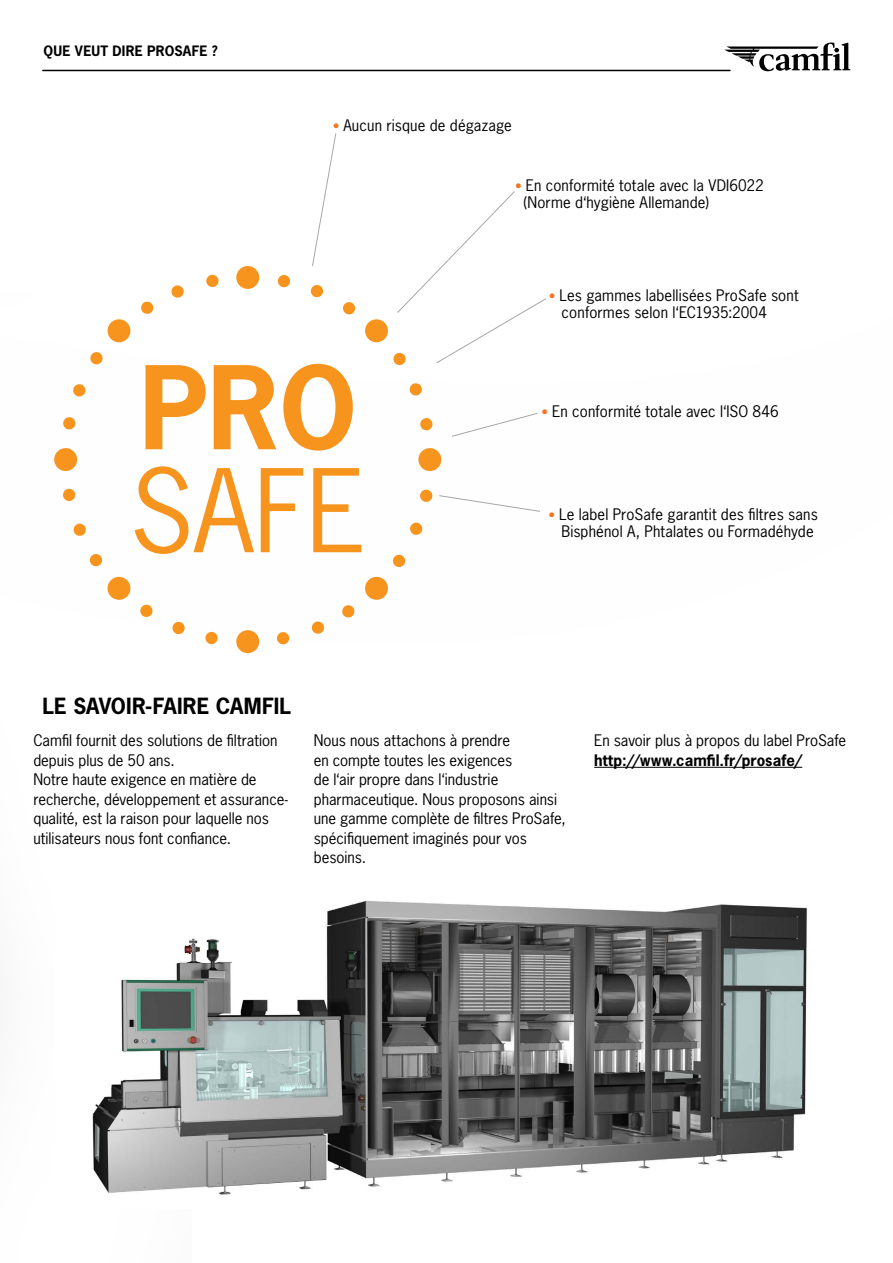
<style>
.page{position:relative;width:893px;height:1263px;background:#fff}
.page>*{position:absolute;margin:0;border:0;box-sizing:border-box;transform-origin:0 0}
.t1{font:700 21px "News Gothic Std";color:#000}
.t2{font:15px/19.5px "News Gothic Std";color:#000}
.t3{font:700 15px "News Gothic Std";letter-spacing:.005em;color:#000}
.t4{font:700 13.5px "News Gothic Std";letter-spacing:.015em;color:#000}
.s1{font-size:13.5px;color:#f47521}
</style>
<div class="page">
<img style="left:145px;top:363px;width:176px;height:87px">
<hr style="left:43px;top:70px;width:687px;height:1px;background:#000">
<svg style="left:724px;top:43px;width:126px;height:28px"></svg>
<svg style="left:312px;top:133px;width:25px;height:133px"></svg>
<svg style="left:452px;top:413px;width:86px;height:24px"></svg>
<svg style="left:146px;top:365px;width:60px;height:84px"></svg>
<svg style="left:214px;top:365px;width:62px;height:84px"></svg>
<svg style="left:283px;top:364px;width:70px;height:87px"></svg>
<svg style="left:135px;top:466px;width:53px;height:88px"></svg>
<svg style="left:194px;top:468px;width:60px;height:84px"></svg>
<svg style="left:261px;top:468px;width:42px;height:84px"></svg>
<svg style="left:313px;top:468px;width:48px;height:84px"></svg>
<div style="left:236px;top:266px;width:23px;height:23px;background:#f7941e;border-radius:50%"></div>
<div style="left:236px;top:630px;width:23px;height:23px;background:#f7941e;border-radius:50%"></div>
<div style="left:418px;top:448px;width:23px;height:23px;background:#f7941e;border-radius:50%"></div>
<div style="left:54px;top:448px;width:23px;height:23px;background:#f7941e;border-radius:50%"></div>
<svg style="left:107px;top:577px;width:24px;height:23px"></svg>
<svg style="left:365px;top:577px;width:23px;height:23px"></svg>
<svg style="left:107px;top:319px;width:24px;height:23px"></svg>
<svg style="left:310px;top:285px;width:13px;height:13px"></svg>
<svg style="left:172px;top:622px;width:13px;height:13px"></svg>
<svg style="left:410px;top:522px;width:13px;height:13px"></svg>
<svg style="left:73px;top:384px;width:13px;height:13px"></svg>
<svg style="left:409px;top:383px;width:13px;height:13px"></svg>
<svg style="left:73px;top:523px;width:13px;height:13px"></svg>
<svg style="left:311px;top:621px;width:13px;height:13px"></svg>
<svg style="left:171px;top:285px;width:13px;height:13px"></svg>
<svg style="left:277px;top:275px;width:14px;height:13px"></svg>
<svg style="left:205px;top:631px;width:13px;height:14px"></svg>
<svg style="left:420px;top:489px;width:120px;height:23px"></svg>
<svg style="left:63px;top:417px;width:13px;height:13px"></svg>
<svg style="left:365px;top:191px;width:181px;height:175px"></svg>
<svg style="left:89px;top:554px;width:14px;height:13px"></svg>
<svg style="left:342px;top:605px;width:13px;height:13px"></svg>
<svg style="left:141px;top:301px;width:13px;height:13px"></svg>
<svg style="left:343px;top:302px;width:13px;height:13px"></svg>
<svg style="left:140px;top:604px;width:13px;height:13px"></svg>
<svg style="left:393px;top:554px;width:13px;height:13px"></svg>
<svg style="left:90px;top:352px;width:13px;height:13px"></svg>
<svg style="left:420px;top:418px;width:13px;height:13px"></svg>
<svg style="left:63px;top:488px;width:13px;height:13px"></svg>
<svg style="left:277px;top:632px;width:13px;height:13px"></svg>
<svg style="left:206px;top:274px;width:13px;height:14px"></svg>
<img style="left:92px;top:900px;width:715px;height:295px">
<hr style="left:594px;top:767px;width:208px;height:1px;background:#000">
<p class="t4" style="left:44px;top:42px;width:176px">QUE VEUT DIRE PROSAFE ?</p>
<p class="t2" style="left:333px;top:115px;width:180px"><span class="s1">•</span> Aucun risque de dégazage</p>
<p class="t2" style="left:524px;top:176px;width:242px;line-height:17.2px;text-indent:-9px"><span class="s1">•</span> En conformité totale avec la VDI6022 (Norme d‘hygiène Allemande)</p>
<p class="t2" style="left:562px;top:286px;width:239px;line-height:17.2px;text-indent:-13px"><span class="s1">•</span> Les gammes labellisées ProSafe sont conformes selon l‘EC1935:2004</p>
<p class="t2" style="left:542px;top:402px;width:239px"><span class="s1">•</span> En conformité totale avec l‘ISO 846</p>
<p class="t2" style="left:549px;top:506px;width:271px;line-height:17.2px;text-align:center"><span class="s1">•</span> Le label ProSafe garantit des filtres sans<br>Bisphénol A, Phtalates ou Formadéhyde</p>
<h1 class="t1" style="left:43px;top:692px;width:250px">LE SAVOIR-FAIRE CAMFIL</h1>
<p class="t2" style="left:33px;top:731px;width:256px">Camfil fournit des solutions de filtration depuis plus de 50 ans.<br>Notre haute exigence en matière de recherche, développement et assurance&shy;qualité, est la raison pour laquelle nos utilisateurs nous font confiance.</p>
<p class="t2" style="left:314px;top:731px;width:254px">Nous nous attachons à prendre<br>en compte toutes les exigences<br>de l‘air propre dans l‘industrie pharmaceutique. Nous proposons ainsi une gamme complète de filtres ProSafe, spécifiquement imaginés pour vos besoins.</p>
<p class="t2" style="left:594px;top:731px;width:254px">En savoir plus à propos du label ProSafe</p>
<p class="t3" style="left:594px;top:750px;width:210px">http://www.camfil.fr/prosafe/</p>
</div>
